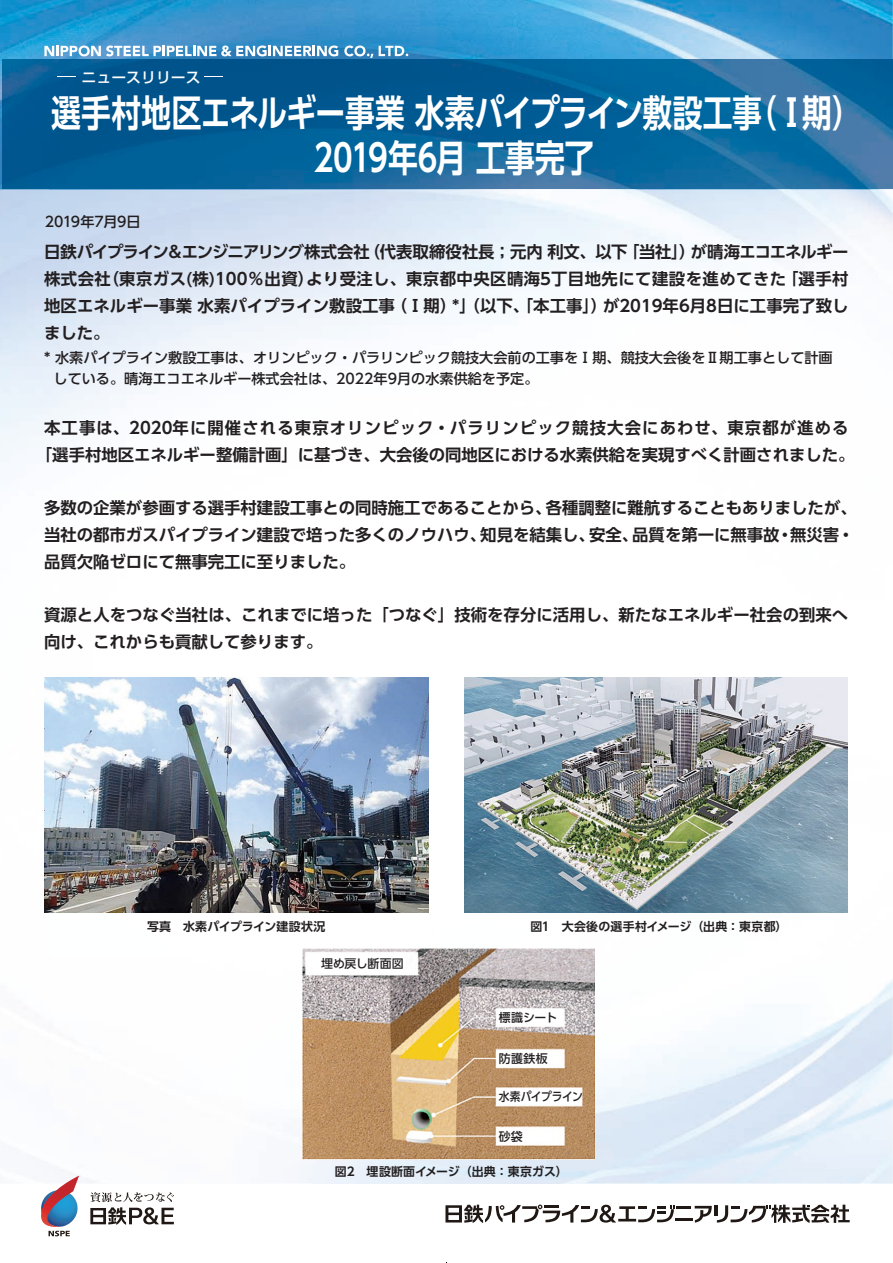
<style>
.page{position:relative;width:893px;height:1263px;background:#fff}
.page>*{position:absolute;margin:0;border:0;box-sizing:border-box;transform-origin:0 0}
.t1{font:700 37.2px/44.7px "UD Shin Go Pro De";letter-spacing:-.015em;color:#fff;text-align:center;scale:.8 1}
.t2{font:700 16.35px/26.8px "UD Shin Go Pro De";color:#231f20}
.t3{font:500 14.85px "UD Shin Go Pro";color:#fff}
.t4{font:500 14.1px/20.9px "UD Shin Go Pro";color:#231f20}
.t5{font:700 11.85px "UD Shin Go Pro De";letter-spacing:.015em;color:#231f20}
.t6{font:500 11.85px "UD Shin Go Pro";letter-spacing:-.005em;color:#231f20}
.t7{font:500 11.85px "UD Shin Go Pro";letter-spacing:-.04em;color:#231f20;scale:.9 1}
.s1{font-family:"UD Shin Go Pro De";font-weight:700}
</style>
<div class="page">
<img style="left:0;top:0;width:893px;height:86px">
<img style="left:50px;top:189px;width:843px;height:1px">
<img style="left:2px;top:60px;width:891px;height:129px">
<img style="left:0;top:190px;width:893px;height:496px">
<img style="left:421px;top:686px;width:50px;height:263px">
<img style="left:579px;top:912px;width:264px;height:271px">
<img style="left:471px;top:912px;width:108px;height:37px">
<img style="left:50px;top:912px;width:371px;height:45px">
<img style="left:61px;top:957px;width:253px;height:226px">
<hr style="left:675px;top:1218px;width:18px;height:3px;background:#201814">
<hr style="left:677px;top:1206px;width:14px;height:3px;background:#201814">
<svg style="left:695px;top:1204px;width:155px;height:19px"></svg>
<svg style="left:445px;top:1204px;width:230px;height:19px"></svg>
<svg style="left:41px;top:1175px;width:39px;height:61px"></svg>
<svg style="left:90px;top:1192px;width:84px;height:33px"></svg>
<svg style="left:44px;top:46px;width:294px;height:10px"></svg>
<svg style="left:344px;top:46px;width:29px;height:12px"></svg>
<svg style="left:379px;top:46px;width:29px;height:10px"></svg>
<img style="left:464px;top:678px;width:384px;height:234px">
<img style="left:44px;top:678px;width:384px;height:234px">
<img style="left:303px;top:949px;width:291px;height:210px">
<svg style="left:57px;top:76px;width:18px;height:1px"></svg>
<svg style="left:204px;top:76px;width:18px;height:1px"></svg>
<p class="t3" style="left:82px;top:66px;width:121px">ニュースリリース</p>
<h1 class="t1" style="left:51px;top:89px;width:1014px">選手村地区エネルギー事業 水素パイプライン敷設工事（Ⅰ期）<br>2019年6月 工事完了</h1>
<p class="t4" style="left:45px;top:210px;width:97px">2019年7月9日</p>
<p class="t2" style="left:44px;top:238px;width:806px;text-align:justify">日鉄パイプライン＆エンジニアリング株式会社（代表取締役社長；元内 利文、以下「当社」）が晴海エコエネルギー株式会社（東京ガス(株)100％出資）より受注し、東京都中央区晴海5丁目地先にて建設を進めてきた「選手村地区エネルギー事業水素パイプライン敷設工事（Ⅰ期）*」（以下、「本工事」）が2019年6月8日に工事完了致しました。</p>
<p class="t4" style="left:54px;top:347px;width:781px;text-indent:-9px"><span class="s1">*</span> 水素パイプライン敷設工事は、オリンピック・パラリンピック競技大会前の工事をⅠ期、競技大会後をⅡ期工事として計画している。晴海エコエネルギー株式会社は、2022年9月の水素供給を予定。</p>
<p class="t2" style="left:36px;top:414px;width:820px;text-align:center">本工事は、2020年に開催される東京オリンピック・パラリンピック競技大会にあわせ、東京都が進める「選手村地区エネルギー整備計画」に基づき、大会後の同地区における水素供給を実現すべく計画されました。</p>
<p class="t2" style="left:44px;top:494px;width:814px">多数の企業が参画する選手村建設工事との同時施工であることから、各種調整に難航することもありましたが、当社の都市ガスパイプライン建設で培った多くのノウハウ、知見を結集し、安全、品質を第一に無事故・無災害・品質欠陥ゼロにて無事完工に至りました。</p>
<p class="t2" style="left:44px;top:601px;width:806px">資源と人をつなぐ当社は、これまでに培った「つなぐ」技術を存分に活用し、新たなエネルギー社会の到来へ向け、これからも貢献して参ります。</p>
<p class="t5" style="left:147px;top:917px;width:180px">写真　水素パイプライン建設状況</p>
<p class="t6" style="left:321px;top:954px;width:84px">埋め戻し断面図</p>
<p class="t5" style="left:530px;top:917px;width:259px">図1　大会後の選手村イメージ（出典：東京都）</p>
<p class="t6" style="left:499px;top:1008px;width:60px">標識シート</p>
<p class="t6" style="left:499px;top:1049px;width:50px">防護鉄板</p>
<p class="t7" style="left:499px;top:1087px;width:95px">水素パイプライン</p>
<p class="t6" style="left:499px;top:1126px;width:25px">砂袋</p>
<p class="t5" style="left:335px;top:1162px;width:234px">図2　埋設断面イメージ（出典：東京ガス）</p>
</div>
